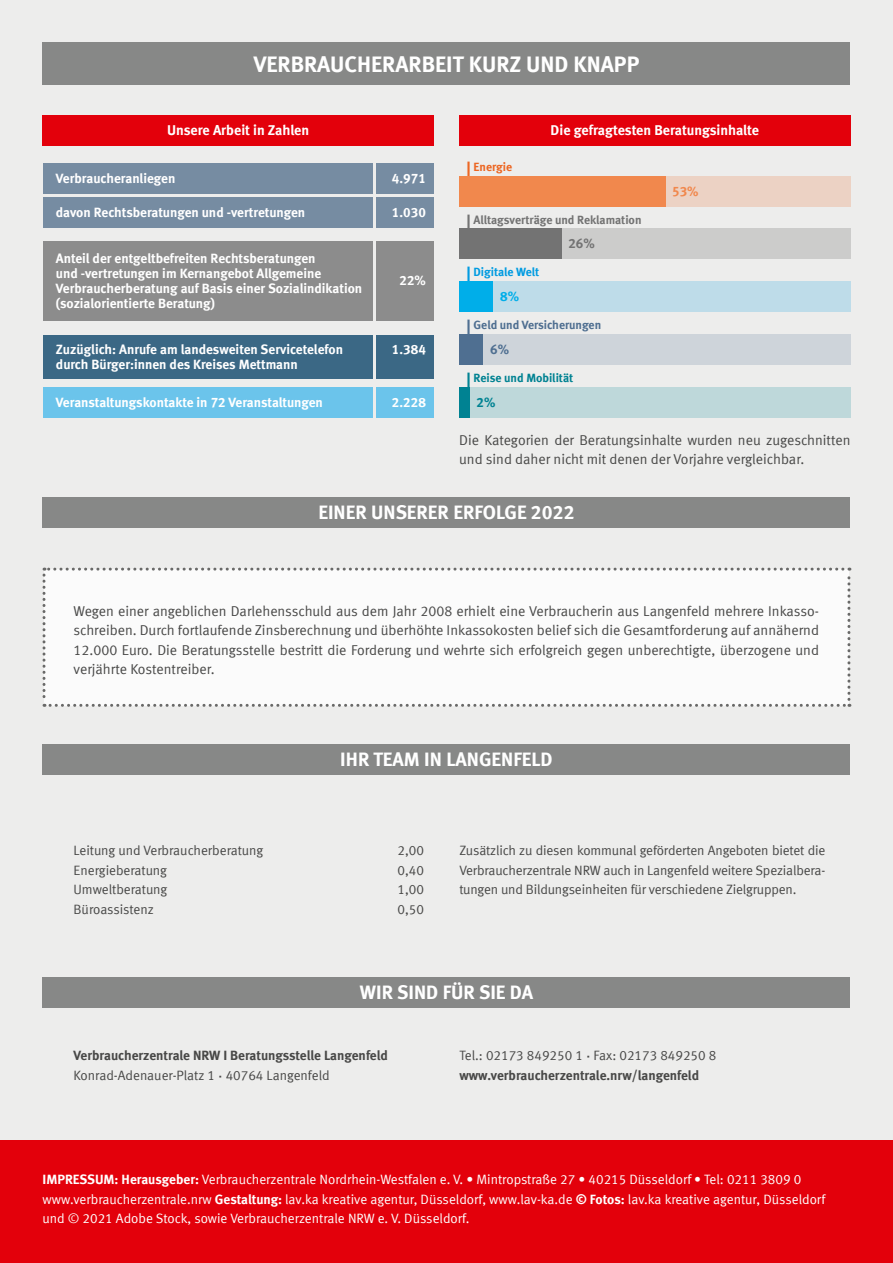
<style>
.page{position:relative;width:893px;height:1263px;background:#ededec}
.page>*{position:absolute;margin:0;border:0;box-sizing:border-box;transform-origin:0 0}
.t1{font:700 22.5px "VZ Meta LF";color:#fff}
.t2{font:700 19.5px "VZ Meta LF";color:#fff}
.t3{font:14.25px/19.5px "VZ Meta LF";color:#484847;text-align:justify}
.t4{font:700 14.25px "VZ Meta LF";color:#fff}
.t5{font:700 13.5px/15px "VZ Meta LF";color:#fff}
.t6{font:13.5px/19.5px "VZ Meta LF";color:#fff}
.t7{font:13.5px/19.5px "VZ Meta LF";letter-spacing:-.01em;color:#484847;text-align:justify}
.t8{font:700 13.5px/19.5px "VZ Meta LF";color:#484847}
.t9{font:700 13.5px "VZ Meta LF";color:#f1884d}
.t10{font:700 13.5px "VZ Meta LF";color:#737373}
.t11{font:700 13.5px "VZ Meta LF";color:#00aee9}
.t12{font:700 13.5px "VZ Meta LF";color:#4f6f91}
.t13{font:700 13.5px "VZ Meta LF";color:#008292}
.t14{font:700 12px "VZ Meta LF";color:#737373}
.t15{font:700 12px "VZ Meta LF";letter-spacing:-.005em;color:#4f6f91}
.t16{font:700 12px "VZ Meta LF";color:#008292}
.t17{font:700 12px "VZ Meta LF";color:#009be1}
.t18{font:700 12px "VZ Meta LF";color:#ec6622}
.s1{font-size:16.5px}
.s2{font-weight:400}
.s3{font-family:"Helvetica LT Std";font-stretch:condensed}
.s4{font-weight:700}
</style>
<div class="page">
<div style="left:0;top:1140px;width:893px;height:123px;background:#e3000b"></div>
<div style="left:43px;top:43px;width:807px;height:42px;background:#878887"></div>
<div style="left:43px;top:568px;width:807px;height:139px;background:#fbfbfb"></div>
<div style="left:43px;top:164px;width:329px;height:30px;background:#768ca2"></div>
<div style="left:43px;top:242px;width:329px;height:79px;background:#8c8c8c"></div>
<div style="left:43px;top:116px;width:391px;height:30px;background:#e3000b"></div>
<div style="left:43px;top:335px;width:329px;height:44px;background:#3b6885"></div>
<div style="left:43px;top:197px;width:329px;height:30px;background:#768ca2"></div>
<div style="left:43px;top:387px;width:329px;height:30px;background:#6bc4eb"></div>
<div style="left:376px;top:164px;width:58px;height:30px;background:#768ca2"></div>
<div style="left:43px;top:497px;width:807px;height:31px;background:#878887"></div>
<div style="left:376px;top:197px;width:58px;height:30px;background:#768ca2"></div>
<div style="left:376px;top:387px;width:58px;height:30px;background:#6bc4eb"></div>
<div style="left:376px;top:242px;width:58px;height:79px;background:#8c8c8c"></div>
<div style="left:376px;top:335px;width:58px;height:44px;background:#3b6885"></div>
<div style="left:43px;top:977px;width:807px;height:30px;background:#878887"></div>
<div style="left:43px;top:744px;width:807px;height:30px;background:#878887"></div>
<div style="left:459px;top:116px;width:391px;height:30px;background:#e3000b"></div>
<div style="left:459px;top:176px;width:391px;height:30px;background:#ecd2c4"></div>
<div style="left:459px;top:176px;width:206px;height:30px;background:#f1884d"></div>
<div style="left:459px;top:229px;width:391px;height:30px;background:#cccccb"></div>
<div style="left:459px;top:229px;width:102px;height:30px;background:#737373"></div>
<div style="left:459px;top:282px;width:391px;height:30px;background:#bedce9"></div>
<div style="left:459px;top:282px;width:34px;height:30px;background:#00aee9"></div>
<div style="left:459px;top:335px;width:391px;height:30px;background:#ced4da"></div>
<div style="left:459px;top:335px;width:24px;height:30px;background:#4f6f91"></div>
<div style="left:459px;top:387px;width:391px;height:30px;background:#bed8da"></div>
<div style="left:459px;top:387px;width:11px;height:30px;background:#008292"></div>
<h1 class="t1" style="left:254px;top:50px;width:387px">VERBRAUCHERARBEIT KURZ UND KNAPP</h1>
<p class="t4" style="left:167px;top:122px;width:144px">Unsere Arbeit in Zahlen</p>
<p class="t5" style="left:56px;top:171px;width:121px">Verbraucheranliegen</p>
<p class="t5" style="left:56px;top:204px;width:251px">davon Rechtsberatungen und -vertretungen</p>
<p class="t5" style="left:56px;top:251px;width:308px">Anteil der entgeltbefreiten Rechtsberatungen<br>und -vertretungen im Kernangebot Allgemeine Verbraucherberatung auf Basis einer Sozialindikation (sozialorientierte Beratung)</p>
<p class="t5" style="left:56px;top:342px;width:289px">Zuzüglich: Anrufe am landesweiten Servicetelefon durch Bürger:innen des Kreises Mettmann</p>
<p class="t5" style="left:56px;top:394px;width:268px">Veranstaltungskontakte in 72 Veranstaltungen</p>
<p class="t5" style="left:392px;top:171px;width:35px">4.971</p>
<p class="t5" style="left:392px;top:204px;width:35px">1.030</p>
<p class="t5" style="left:399px;top:272px;width:28px">22%</p>
<p class="t5" style="left:392px;top:342px;width:35px">1.384</p>
<p class="t5" style="left:392px;top:394px;width:35px">2.228</p>
<p class="t18" style="left:466px;top:159px;width:47px"><span class="s1">|</span> Energie</p>
<p class="t4" style="left:551px;top:122px;width:210px">Die gefragtesten Beratungsinhalte</p>
<p class="t9" style="left:672px;top:183px;width:28px">53%</p>
<p class="t14" style="left:466px;top:212px;width:177px"><span class="s1">|</span> Alltagsverträge und Reklamation</p>
<p class="t10" style="left:568px;top:235px;width:28px">26%</p>
<p class="t17" style="left:466px;top:265px;width:74px"><span class="s1">|</span> Digitale Welt</p>
<p class="t11" style="left:500px;top:288px;width:20px">8%</p>
<p class="t15" style="left:466px;top:318px;width:136px"><span class="s1">|</span> Geld und Versicherungen</p>
<p class="t12" style="left:490px;top:341px;width:20px">6%</p>
<p class="t16" style="left:466px;top:370px;width:108px"><span class="s1">|</span> Reise und Mobilität</p>
<p class="t13" style="left:476px;top:394px;width:20px">2%</p>
<p class="t3" style="left:459px;top:430px;width:393px">Die Kategorien der Beratungsinhalte wurden neu zugeschnitten und sind daher nicht mit denen der Vorjahre vergleichbar.</p>
<h2 class="t2" style="left:318px;top:501px;width:258px">EINER UNSERER ERFOLGE 2022</h2>
<p class="t3" style="left:74px;top:601px;width:747px">Wegen einer angeblichen Darlehensschuld aus dem Jahr 2008 erhielt eine Verbraucherin aus Langenfeld mehrere Inkasso&shy;schreiben. Durch fortlaufende Zinsberechnung und überhöhte Inkassokosten belief sich die Gesamtforderung auf annähernd 12.000 Euro. Die Beratungsstelle bestritt die Forderung und wehrte sich erfolgreich gegen unberechtigte, überzogene und verjährte Kostentreiber.</p>
<h2 class="t2" style="left:340px;top:747px;width:214px">IHR TEAM IN LANGENFELD</h2>
<p class="t7" style="left:74px;top:840px;width:191px">Leitung und Verbraucherberatung</p>
<p class="t7" style="left:398px;top:840px;width:28px">2,00</p>
<p class="t7" style="left:74px;top:860px;width:95px">Energieberatung</p>
<p class="t7" style="left:398px;top:860px;width:28px">0,40</p>
<p class="t7" style="left:74px;top:879px;width:95px">Umweltberatung</p>
<p class="t7" style="left:398px;top:879px;width:28px">1,00</p>
<p class="t7" style="left:74px;top:899px;width:82px">Büroassistenz</p>
<p class="t7" style="left:398px;top:899px;width:28px">0,50</p>
<p class="t7" style="left:459px;top:840px;width:368px">Zusätzlich zu diesen kommunal geförderten Angeboten bietet die Verbraucherzentrale NRW auch in Langenfeld weitere Spezialbera&shy;tungen und Bildungseinheiten für verschiedene Zielgruppen.</p>
<h2 class="t2" style="left:360px;top:980px;width:175px">WIR SIND FÜR SIE DA</h2>
<p class="t8" style="left:74px;top:1046px;width:316px">Verbraucherzentrale NRW I Beratungsstelle Langenfeld<br><span class="s2">Konrad-Adenauer-Platz 1</span> <span class="s3">∙</span> <span class="s2">40764 Langenfeld</span></p>
<p class="t8" style="left:459px;top:1046px;width:259px"><span class="s2">Tel.: 02173 849250 1</span> <span class="s3">∙</span> <span class="s2">Fax: 02173 849250 8 </span>www.verbraucherzentrale.nrw/langenfeld</p>
<p class="t6" style="left:43px;top:1169px;width:784px"><span class="s4">IMPRESSUM: Herausgeber:</span> Verbraucherzentrale Nordrhein-Westfalen e. V. • Mintropstraße 27 • 40215 Düsseldorf • Tel: 0211 3809 0 www.verbraucherzentrale.nrw <span class="s4">Gestaltung:</span> lav.ka kreative agentur, Düsseldorf, www.lav-ka.de <span class="s4">© Fotos:</span> lav.ka kreative agentur, Düsseldorf und © 2021 Adobe Stock, sowie Verbraucherzentrale NRW e. V. Düsseldorf.</p>
</div>
